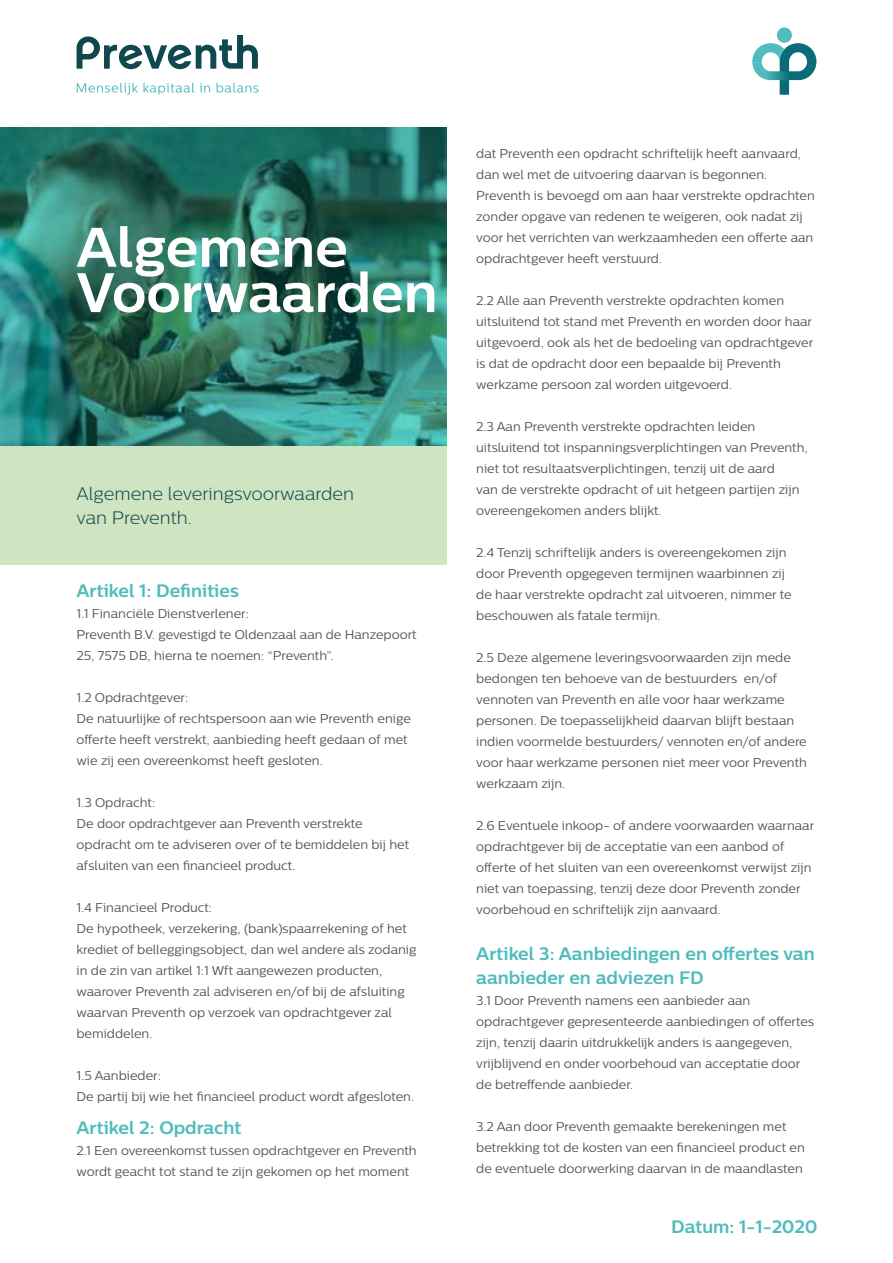
<style>
.page{position:relative;width:893px;height:1263px;background:#fff}
.page>*{position:absolute;margin:0;border:0;box-sizing:border-box;transform-origin:0 0}
.t1{font:700 55.5px/45.3px "Centrale Sans";color:#fff}
.t2{font:700 18px/24px "Centrale Sans";color:#50bcbd}
.t3{font:300 18px/24px "Centrale Sans";color:#104850}
.t4{font:12.75px/21px "Centrale Sans";color:#575756}
</style>
<div class="page">
<img style="left:0;top:128px;width:446px;height:318px">
<div style="left:0;top:446px;width:446px;height:119px;background:#cfe4c1"></div>
<div style="left:777px;top:27px;width:15px;height:16px;background:#50bcbd;border-radius:50%"></div>
<svg style="left:752px;top:43px;width:64px;height:52px"></svg>
<svg style="left:77px;top:35px;width:181px;height:34px"></svg>
<svg style="left:77px;top:83px;width:181px;height:12px"></svg>
<h1 class="t1" style="left:77px;top:224px;width:363px">Algemene<br>Voorwaarden</h1>
<h2 class="t3" style="left:77px;top:482px;width:279px">Algemene leveringsvoorwaarden van Preventh.</h2>
<h2 class="t2" style="left:77px;top:578px;width:164px">Artikel 1: Definities</h2>
<p class="t4" style="left:77px;top:603px;width:342px">1.1 Financiële Dienstverlener:<br>Preventh B.V. gevestigd te Oldenzaal aan de Hanzepoort<br>25, 7575 DB, hierna te noemen: “Preventh”.</p>
<p class="t4" style="left:77px;top:687px;width:336px">1.2 Opdrachtgever:<br>De natuurlijke of rechtspersoon aan wie Preventh enige offerte heeft verstrekt, aanbieding heeft gedaan of met wie zij een overeenkomst heeft gesloten.</p>
<p class="t4" style="left:77px;top:792px;width:334px">1.3 Opdracht:<br>De door opdrachtgever aan Preventh verstrekte opdracht om te adviseren over of te bemiddelen bij het afsluiten van een financieel product.</p>
<p class="t4" style="left:77px;top:897px;width:341px">1.4 Financieel Product:<br>De hypotheek, verzekering, (bank)spaarrekening of het krediet of belleggingsobject, dan wel andere als zodanig in de zin van artikel 1:1 Wft aangewezen producten, waarover Preventh zal adviseren en/of bij de afsluiting waarvan Preventh op verzoek van opdrachtgever zal bemiddelen.</p>
<p class="t4" style="left:77px;top:1065px;width:339px">1.5 Aanbieder:<br>De partij bij wie het financieel product wordt afgesloten.</p>
<h2 class="t2" style="left:77px;top:1115px;width:167px">Artikel 2: Opdracht</h2>
<p class="t4" style="left:77px;top:1140px;width:342px">2.1 Een overeenkomst tussen opdrachtgever en Preventh wordt geacht tot stand te zijn gekomen op het moment</p>
<p class="t4" style="left:476px;top:143px;width:340px">dat Preventh een opdracht schriftelijk heeft aanvaard, dan wel met de uitvoering daarvan is begonnen.<br>Preventh is bevoegd om aan haar verstrekte opdrachten zonder opgave van redenen te weigeren, ook nadat zij voor het verrichten van werkzaamheden een offerte aan opdrachtgever heeft verstuurd.</p>
<p class="t4" style="left:476px;top:290px;width:338px">2.2 Alle aan Preventh verstrekte opdrachten komen uitsluitend tot stand met Preventh en worden door haar uitgevoerd, ook als het de bedoeling van opdrachtgever is dat de opdracht door een bepaalde bij Preventh werkzame persoon zal worden uitgevoerd.</p>
<p class="t4" style="left:476px;top:416px;width:333px">2.3 Aan Preventh verstrekte opdrachten leiden uitsluitend tot inspanningsverplichtingen van Preventh, niet tot resultaatsverplichtingen, tenzij uit de aard<br>van de verstrekte opdracht of uit hetgeen partijen zijn overeengekomen anders blijkt.</p>
<p class="t4" style="left:476px;top:542px;width:317px">2.4 Tenzij schriftelijk anders is overeengekomen zijn door Preventh opgegeven termijnen waarbinnen zij de haar verstrekte opdracht zal uitvoeren, nimmer te beschouwen als fatale termijn.</p>
<p class="t4" style="left:476px;top:647px;width:332px">2.5 Deze algemene leveringsvoorwaarden zijn mede bedongen ten behoeve van de bestuurders en/of vennoten van Preventh en alle voor haar werkzame personen. De toepasselijkheid daarvan blijft bestaan indien voormelde bestuurders/ vennoten en/of andere voor haar werkzame personen niet meer voor Preventh werkzaam zijn.</p>
<p class="t4" style="left:476px;top:815px;width:339px">2.6 Eventuele inkoop- of andere voorwaarden waarnaar opdrachtgever bij de acceptatie van een aanbod of offerte of het sluiten van een overeenkomst verwijst zijn niet van toepassing, tenzij deze door Preventh zonder voorbehoud en schriftelijk zijn aanvaard.</p>
<h2 class="t2" style="left:476px;top:941px;width:340px">Artikel 3: Aanbiedingen en offertes van aanbieder en adviezen FD</h2>
<p class="t4" style="left:476px;top:989px;width:339px">3.1 Door Preventh namens een aanbieder aan opdrachtgever gepresenteerde aanbiedingen of offertes zijn, tenzij daarin uitdrukkelijk anders is aangegeven, vrijblijvend en onder voorbehoud van acceptatie door de betreffende aanbieder.</p>
<p class="t4" style="left:476px;top:1115px;width:330px">3.2 Aan door Preventh gemaakte berekeningen met betrekking tot de kosten van een financieel product en de eventuele doorwerking daarvan in de maandlasten</p>
<h2 class="t2" style="left:671px;top:1214px;width:148px">Datum: 1-1-2020</h2>
</div>
